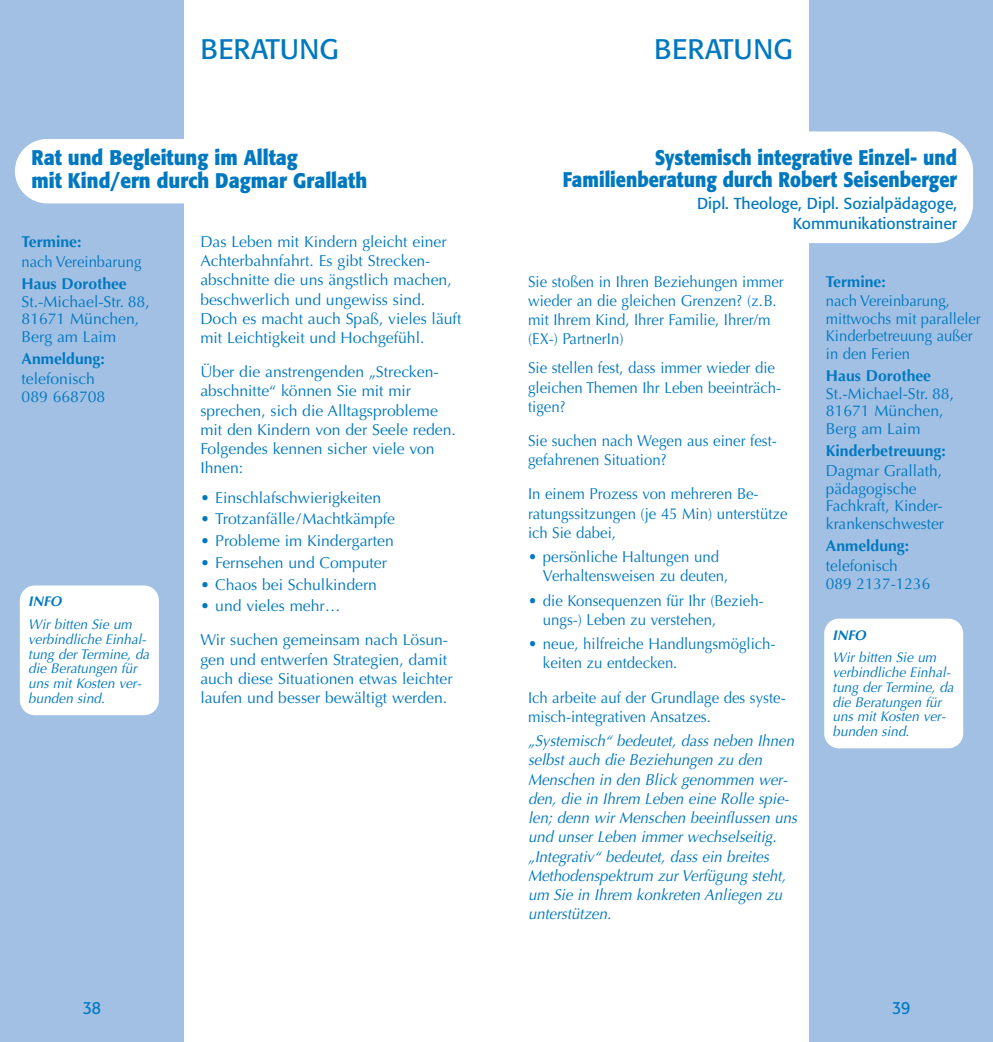
<style>
.page{position:relative;width:993px;height:1042px;background:#fff}
.page>*{position:absolute;margin:0;border:0;box-sizing:border-box;transform-origin:0 0}
.t1{font:28px "Formata";color:#0078c0}
.t2{font:700 21px/22.8px "Formata";color:#0078c0;text-align:right;scale:.86 1}
.t3{font:700 21px/22.8px "Formata";color:#0078c0;scale:.9 1}
.t4{font:17.5px "Formata";color:#0078c0;scale:.9 1}
.t5{font:15.75px/19.2px "Optima";color:#0078c0}
.t6{font:15.75px/19.2px "Optima";color:#0078c0;scale:.95 1}
.t7{font:italic 15.75px/19.2px "Optima";color:#0078c0;scale:.95 1}
.t8{font:15.75px/17.5px "Optima";color:#0078c0;scale:.94 1}
.t9{font:700 15.75px "Optima";color:#0078c0}
.t10{font:15.75px/19.9px "Formata";color:#0078c0;text-align:right}
.t11{font:italic 14px/14.9px "Optima";color:#0078c0}
.t12{font:italic 700 14px "Optima";color:#0078c0}
</style>
<div class="page">
<div style="left:0;top:0;width:184px;height:1042px;background:#a1c0e4"></div>
<div style="left:809px;top:0;width:183px;height:1042px;background:#a1c0e4"></div>
<div style="left:15px;top:139px;width:367px;height:64px;background:#fff;border-radius:32px"></div>
<div style="left:20px;top:585px;width:139px;height:130px;background:#fff;border-radius:15px"></div>
<div style="left:609px;top:131px;width:363px;height:112px;background:#fff;border-radius:40px"></div>
<div style="left:823px;top:618px;width:139px;height:130px;background:#fff;border-radius:15px"></div>
<h1 class="t1" style="left:200px;top:37px;width:140px">BERATUNG</h1>
<h2 class="t3" style="left:32px;top:148px;width:374px">Rat und Begleitung im Alltag<br>mit Kind/ern durch Dagmar Grallath</h2>
<p class="t9" style="left:22px;top:235px;width:61px">Termine:</p>
<p class="t8" style="left:22px;top:254px;width:129px">nach Vereinbarung</p>
<p class="t9" style="left:22px;top:277px;width:107px">Haus Dorothee</p>
<p class="t5" style="left:22px;top:294px;width:130px;line-height:17.5px">St.-Michael-Str. 88,<br>81671 München,<br>Berg am Laim</p>
<p class="t9" style="left:22px;top:352px;width:85px">Anmeldung:</p>
<p class="t5" style="left:22px;top:372px;width:85px;line-height:17.5px">telefonisch<br>089 668708</p>
<p class="t12" style="left:28px;top:596px;width:35px">INFO</p>
<p class="t11" style="left:28px;top:618px;width:123px">Wir bitten Sie um verbindliche Einhal&shy;tung der Termine, da die Beratungen für uns mit Kosten ver&shy;bunden sind.</p>
<p class="t5" style="left:200px;top:233px;width:262px">Das Leben mit Kindern gleicht einer Achterbahnfahrt. Es gibt Strecken&shy;abschnitte die uns ängstlich machen, beschwerlich und ungewiss sind.<br>Doch es macht auch Spaß, vieles läuft mit Leichtigkeit und Hochgefühl.</p>
<p class="t5" style="left:200px;top:364px;width:257px">Über die anstrengenden „Strecken&shy;abschnitte“ können Sie mit mir sprechen, sich die Alltagsprobleme mit den Kindern von der Seele reden.<br>Folgendes kennen sicher viele von<br>Ihnen:</p>
<p class="t5" style="left:200px;top:489px;width:182px">• Einschlafschwierigkeiten</p>
<p class="t5" style="left:200px;top:511px;width:196px">• Trotzanfälle/Machtkämpfe</p>
<p class="t5" style="left:200px;top:533px;width:195px">• Probleme im Kindergarten</p>
<p class="t5" style="left:200px;top:554px;width:188px">• Fernsehen und Computer</p>
<p class="t5" style="left:200px;top:576px;width:178px">• Chaos bei Schulkindern</p>
<p class="t5" style="left:200px;top:590px;width:249px;line-height:34.1px">• und vieles mehr…<br>Wir suchen gemeinsam nach Lösun-</p>
<p class="t5" style="left:200px;top:651px;width:254px">gen und entwerfen Strategien, damit auch diese Situationen etwas leichter laufen und besser bewältigt werden.</p>
<h1 class="t1" style="left:654px;top:37px;width:140px">BERATUNG</h1>
<h2 class="t2" style="left:562px;top:148px;width:460px">Systemisch integrative Einzel- und<br>Familienberatung durch Robert Seisenberger</h2>
<p class="t10" style="left:696px;top:195px;width:261px">Dipl. Theologe, Dipl. Sozialpädagoge,<br>Kommunikationstrainer</p>
<p class="t6" style="left:528px;top:273px;width:271px">Sie stoßen in Ihren Beziehungen immer wieder an die gleichen Grenzen? (z.B. mit Ihrem Kind, Ihrer Familie, Ihrer/m (EX-) PartnerIn)</p>
<p class="t6" style="left:528px;top:360px;width:268px">Sie stellen fest, dass immer wieder die gleichen Themen Ihr Leben beeinträch&shy;tigen?</p>
<p class="t6" style="left:528px;top:433px;width:263px">Sie suchen nach Wegen aus einer fest&shy;gefahrenen Situation?</p>
<p class="t6" style="left:528px;top:486px;width:274px">In einem Prozess von mehreren Be&shy;ratungssitzungen (je 45 Min) unterstütze ich Sie dabei,</p>
<p class="t6" style="left:542px;top:549px;width:196px;text-indent:-15px">• persönliche Haltungen und<br>Verhaltensweisen zu deuten,</p>
<p class="t6" style="left:542px;top:592px;width:234px;text-indent:-15px">• die Konsequenzen für Ihr (Bezieh&shy;ungs-) Leben zu verstehen,</p>
<p class="t6" style="left:542px;top:636px;width:246px;text-indent:-15px">• neue, hilfreiche Handlungsmöglich&shy;keiten zu entdecken.</p>
<p class="t6" style="left:528px;top:689px;width:272px">Ich arbeite auf der Grundlage des syste&shy;misch-integrativen Ansatzes.</p>
<p class="t7" style="left:528px;top:732px;width:284px">„Systemisch“ bedeutet, dass neben Ihnen selbst auch die Beziehungen zu den Menschen in den Blick genommen wer&shy;den, die in Ihrem Leben eine Rolle spie&shy;len; denn wir Menschen beeinflussen uns und unser Leben immer wechselseitig. „Integrativ“ bedeutet, dass ein breites Methodenspektrum zur Verfügung steht, um Sie in Ihrem konkreten Anliegen zu unterstützen.</p>
<p class="t9" style="left:825px;top:275px;width:61px">Termine:</p>
<p class="t8" style="left:825px;top:294px;width:166px">nach Vereinbarung, mittwochs mit paralleler<br>Kinderbetreuung außer in den Ferien</p>
<p class="t9" style="left:825px;top:370px;width:107px">Haus Dorothee</p>
<p class="t5" style="left:825px;top:386px;width:130px;line-height:17.5px">St.-Michael-Str. 88,<br>81671 München,<br>Berg am Laim</p>
<p class="t9" style="left:825px;top:445px;width:121px">Kinderbetreuung:</p>
<p class="t5" style="left:825px;top:464px;width:119px;line-height:17.5px">Dagmar Grallath, pädagogische<br>Fachkraft, Kinder&shy;krankenschwester</p>
<p class="t9" style="left:825px;top:540px;width:85px">Anmeldung:</p>
<p class="t5" style="left:825px;top:559px;width:106px;line-height:17.5px">telefonisch<br>089 2137-1236</p>
<p class="t12" style="left:832px;top:629px;width:35px">INFO</p>
<p class="t11" style="left:832px;top:651px;width:123px">Wir bitten Sie um verbindliche Einhal&shy;tung der Termine, da die Beratungen für uns mit Kosten ver&shy;bunden sind.</p>
<p class="t4" style="left:83px;top:1000px;width:22px">38</p>
<p class="t4" style="left:891px;top:1000px;width:22px">39</p>
</div>
